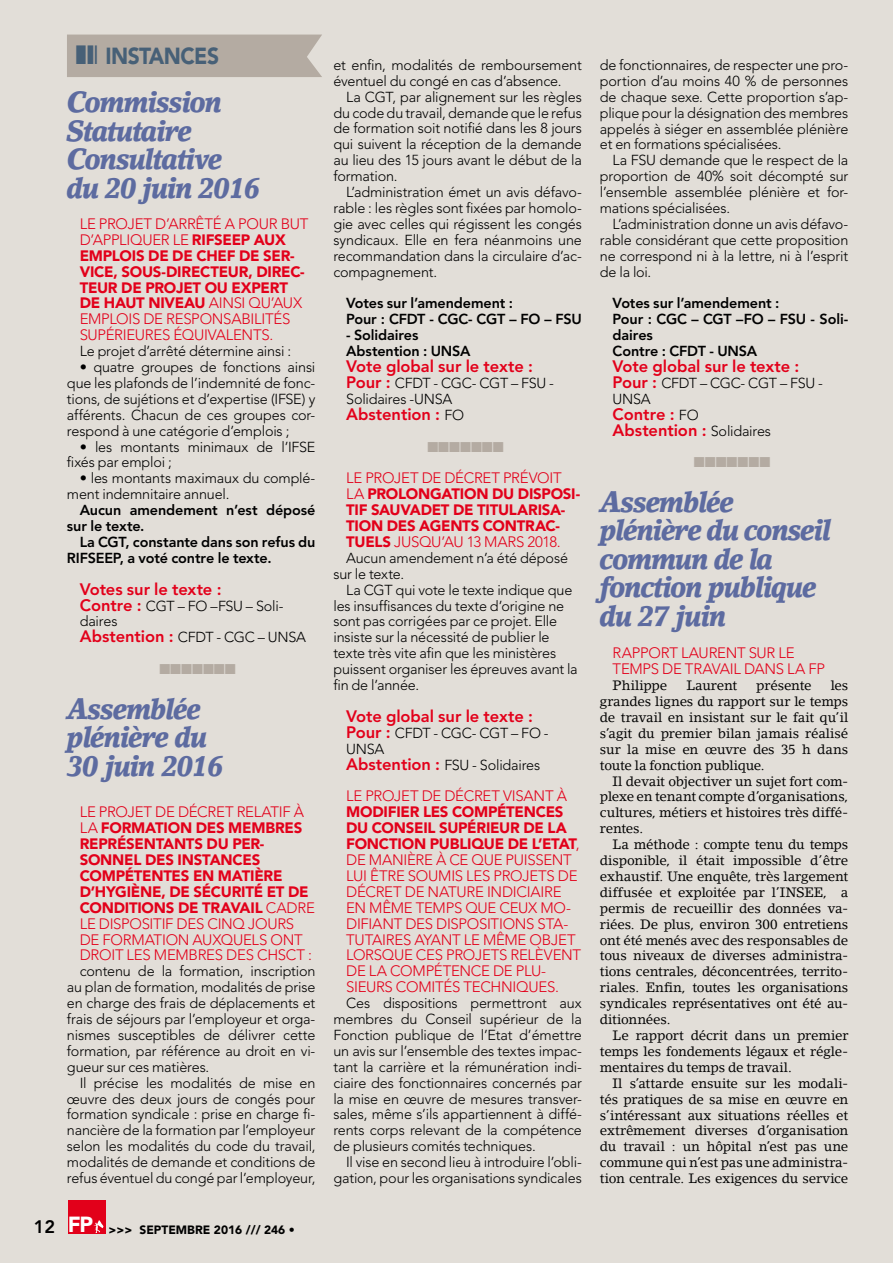
<style>
.page{position:relative;width:893px;height:1263px;background:#e2ded8}
.page>*{position:absolute;margin:0;border:0;box-sizing:border-box;transform-origin:0 0}
.t1{font:italic 900 28.8px/28.5px "Lino Letter Std";letter-spacing:-.05em;color:#5d6ba0;scale:.91 1}
.t2{font:900 23.1px "Avenir LT Std";letter-spacing:-.025em;color:#476077;scale:.91 1}
.t3{font:800 16.5px/15.9px "Avenir LT Std";letter-spacing:-.005em;color:#e2001a}
.t4{font:300 15px/15.9px "Avenir LT Std";letter-spacing:-.02em;color:#e2001a}
.t5{font:900 15px/15.9px "Avenir LT Std";letter-spacing:-.015em;color:#e2001a}
.t6{font:300 14.4px/15.9px "Avenir LT Std";letter-spacing:-.01em;color:#000;text-align:justify}
.t7{font:800 14.4px/15.9px "Avenir LT Std";letter-spacing:-.01em;color:#000}
.t8{font:14.4px "Zapf Dingbats ITC";color:#b4aba2}
.t9{font:13.5px/15.9px "Lino Letter Std";letter-spacing:-.015em;color:#000;text-align:justify}
.t10{font:900 12px "Avenir LT Std";color:#000}
.s1{font-weight:900}
.s2{font-weight:800;font-size:16.5px;color:#e2001a}
.s3{font-weight:300}
.s4{font-weight:800;font-size:18px}
.s5{font-weight:300;font-size:14.4px;color:#000}
</style>
<div class="page">
<div style="left:68px;top:1200px;width:37px;height:33px;background:#e2001a"></div>
<svg style="left:94px;top:1220px;width:9px;height:13px"></svg>
<div style="left:67px;top:35px;width:255px;height:42px;background:#b4aba2"></div>
<h2 class="t2" style="left:105px;top:42px;width:126px">INSTANCES</h2>
<h1 class="t1" style="left:67px;top:88px;width:214px">Commission<br>Statutaire<br>Consultative du 20 juin 2016</h1>
<p class="t4" style="left:80px;top:216px;width:230px">LE PROJET D’ARRÊTÉ A POUR BUT<br>D’APPLIQUER LE <span class="s1">RIFSEEP AUX<br>EMPLOIS DE DE CHEF DE SER-<br>VICE, SOUS-DIRECTEUR, DIREC-<br>TEUR DE PROJET OU EXPERT<br>DE HAUT NIVEAU</span> AINSI QU’AUX<br>EMPLOIS DE RESPONSABILITÉS<br>SUPÉRIEURES ÉQUIVALENTS.</p>
<p class="t6" style="left:80px;top:343px;width:213px">Le projet d’arrêté détermine ainsi :</p>
<p class="t6" style="left:67px;top:359px;width:250px;text-indent:13px">• quatre groupes de fonctions ainsi que les plafonds de l’indemnité de fonc&shy;tions, de sujétions et d’expertise (IFSE) y afférents. Chacun de ces groupes cor&shy;respond à une catégorie d’emplois ;</p>
<p class="t6" style="left:67px;top:439px;width:250px;text-indent:13px">• les montants minimaux de l’IFSE fixés par emploi ;</p>
<p class="t6" style="left:67px;top:470px;width:250px;text-indent:13px">• les montants maximaux du complé&shy;ment indemnitaire annuel.</p>
<p class="t7" style="left:67px;top:502px;width:250px;text-indent:13px">Aucun amendement n’est déposé sur le texte.</p>
<p class="t7" style="left:67px;top:534px;width:250px;text-indent:13px">La CGT, constante dans son refus du<br>RIFSEEP, a voté contre le texte.</p>
<p class="t3" style="left:80px;top:581px;width:143px">Votes sur le texte :</p>
<p class="t6" style="left:80px;top:598px;width:228px;text-align:left"><span class="s2">Contre :</span> CGT – FO –FSU – Soli&shy;daires<br><span class="s2">Abstention :</span> CFDT - CGC – UNSA</p>
<p class="t8" style="left:159px;top:662px;width:12px">■■■■■■■</p>
<h1 class="t1" style="left:67px;top:694px;width:174px">Assemblée plénière du<br>30 juin 2016</h1>
<p class="t5" style="left:80px;top:804px;width:237px"><span class="s3">LE PROJET DE DÉCRET RELATIF À<br>LA</span> FORMATION DES MEMBRES<br>REPRÉSENTANTS DU PER-<br>SONNEL DES INSTANCES<br>COMPÉTENTES EN MATIÈRE<br>D’HYGIÈNE, DE SÉCURITÉ ET DE<br>CONDITIONS DE TRAVAIL <span class="s3">CADRE<br>LE DISPOSITIF DES CINQ JOURS<br>DE FORMATION AUXQUELS ONT<br>DROIT LES MEMBRES DES CHSCT :</span></p>
<p class="t6" style="left:67px;top:963px;width:250px;text-indent:13px">contenu de la formation, inscription au plan de formation, modalités de prise en charge des frais de déplacements et frais de séjours par l’employeur et orga&shy;nismes susceptibles de délivrer cette formation, par référence au droit en vi&shy;gueur sur ces matières.</p>
<p class="t6" style="left:67px;top:1075px;width:250px;text-indent:13px">Il précise les modalités de mise en œuvre des deux jours de congés pour formation syndicale : prise en charge fi&shy;nancière de la formation par l’employeur selon les modalités du code du travail, modalités de demande et conditions de refus éventuel du congé par l’employeur,</p>
<p class="t10" style="left:34px;top:1222px;width:263px"><span class="s4">12</span> <sup>FP</sup> &gt;&gt;&gt; SEPTEMBRE 2016 /// 246 •</p>
<p class="t6" style="left:333px;top:57px;width:250px">et enfin, modalités de remboursement éventuel du congé en cas d’absence.</p>
<p class="t6" style="left:333px;top:89px;width:250px;text-indent:13px">La CGT, par alignement sur les règles du code du travail, demande que le refus de formation soit notifié dans les 8 jours qui suivent la réception de la demande au lieu des 15 jours avant le début de la formation.</p>
<p class="t6" style="left:333px;top:184px;width:250px;text-indent:13px">L’administration émet un avis défavo&shy;rable : les règles sont fixées par homolo&shy;gie avec celles qui régissent les congés syndicaux. Elle en fera néanmoins une recommandation dans la circulaire d’ac&shy;compagnement.</p>
<p class="t7" style="left:346px;top:295px;width:237px">Votes sur l’amendement :<br>Pour : CFDT - CGC- CGT – FO – FSU</p>
<p class="t7" style="left:346px;top:327px;width:126px">- Solidaires<br>Abstention : UNSA</p>
<p class="t3" style="left:346px;top:358px;width:188px">Vote global sur le texte :</p>
<p class="t6" style="left:346px;top:375px;width:209px"><span class="s2">Pour :</span> CFDT - CGC- CGT – FSU -<br>Solidaires -UNSA</p>
<p class="t3" style="left:346px;top:406px;width:119px">Abstention : <span class="s5">FO</span></p>
<p class="t8" style="left:427px;top:440px;width:12px">■■■■■■■</p>
<p class="t5" style="left:346px;top:470px;width:236px"><span class="s3">LE PROJET DE DÉCRET PRÉVOIT<br>LA</span> PROLONGATION DU DISPOSI-<br>TIF SAUVADET DE TITULARISA-<br>TION DES AGENTS CONTRAC-<br>TUELS <span class="s3">JUSQU’AU 13 MARS 2018.</span></p>
<p class="t6" style="left:333px;top:550px;width:236px;text-indent:13px">Aucun amendement n’a été déposé sur le texte.</p>
<p class="t6" style="left:333px;top:582px;width:246px;text-align:left;text-indent:13px">La CGT qui vote le texte indique que les insuffisances du texte d’origine ne sont pas corrigées par ce projet. Elle insiste sur la nécessité de publier le texte très vite afin que les ministères puissent organiser les épreuves avant la fin de l’année.</p>
<p class="t3" style="left:346px;top:708px;width:188px">Vote global sur le texte :</p>
<p class="t6" style="left:346px;top:725px;width:204px;text-align:left"><span class="s2">Pour :</span> CFDT - CGC- CGT – FO -<br>UNSA<br><span class="s2">Abstention :</span> FSU - Solidaires</p>
<p class="t4" style="left:346px;top:788px;width:222px">LE PROJET DE DÉCRET VISANT À</p>
<p class="t4" style="left:346px;top:804px;width:237px"><span class="s1">MODIFIER LES COMPÉTENCES<br>DU CONSEIL SUPÉRIEUR DE LA<br>FONCTION PUBLIQUE DE L’ETAT</span>,<br>DE MANIÈRE À CE QUE PUISSENT<br>LUI ÊTRE SOUMIS LES PROJETS DE<br>DÉCRET DE NATURE INDICIAIRE<br>EN MÊME TEMPS QUE CEUX MO-<br>DIFIANT DES DISPOSITIONS STA-<br>TUTAIRES AYANT LE MÊME OBJET<br>LORSQUE CES PROJETS RELÈVENT<br>DE LA COMPÉTENCE DE PLU-<br>SIEURS COMITÉS TECHNIQUES.</p>
<p class="t6" style="left:333px;top:995px;width:250px;text-indent:13px">Ces dispositions permettront aux membres du Conseil supérieur de la Fonction publique de l’Etat d’émettre un avis sur l’ensemble des textes impac&shy;tant la carrière et la rémunération indi&shy;ciaire des fonctionnaires concernés par la mise en œuvre de mesures transver&shy;sales, même s’ils appartiennent à diffé&shy;rents corps relevant de la compétence de plusieurs comités techniques.</p>
<p class="t6" style="left:333px;top:1154px;width:250px;text-align:right">Il vise en second lieu à introduire l’obli&shy;gation, pour les organisations syndicales</p>
<p class="t6" style="left:600px;top:57px;width:250px">de fonctionnaires, de respecter une pro&shy;portion d’au moins 40 % de personnes de chaque sexe. Cette proportion s’ap&shy;plique pour la désignation des membres appelés à siéger en assemblée plénière et en formations spécialisées.</p>
<p class="t6" style="left:600px;top:152px;width:250px;text-indent:13px">La FSU demande que le respect de la proportion de 40% soit décompté sur l’ensemble assemblée plénière et for&shy;mations spécialisées.</p>
<p class="t6" style="left:600px;top:216px;width:250px;text-indent:13px">L’administration donne un avis défavo&shy;rable considérant que cette proposition ne correspond ni à la lettre, ni à l’esprit de la loi.</p>
<p class="t7" style="left:613px;top:295px;width:237px">Votes sur l’amendement :<br>Pour : CGC – CGT –FO – FSU - Soli&shy;daires<br>Contre : CFDT - UNSA</p>
<p class="t3" style="left:613px;top:358px;width:188px">Vote global sur le texte :</p>
<p class="t6" style="left:613px;top:375px;width:212px"><span class="s2">Pour :</span> CFDT – CGC- CGT – FSU -<br>UNSA</p>
<p class="t3" style="left:613px;top:406px;width:160px">Contre : <span class="s5">FO<br></span>Abstention : <span class="s5">Solidaires</span></p>
<p class="t8" style="left:694px;top:456px;width:12px">■■■■■■■</p>
<h1 class="t1" style="left:600px;top:488px;width:256px">Assemblée plénière du conseil commun de la fonction publique du 27 juin</h1>
<p class="t4" style="left:613px;top:645px;width:214px">RAPPORT LAURENT SUR LE<br>TEMPS DE TRAVAIL DANS LA FP</p>
<p class="t9" style="left:613px;top:677px;width:56px">Philippe</p>
<p class="t9" style="left:686px;top:677px;width:52px">Laurent</p>
<p class="t9" style="left:756px;top:677px;width:57px">présente</p>
<p class="t9" style="left:600px;top:677px;width:250px;text-indent:231px">les grandes lignes du rapport sur le temps de travail en insistant sur le fait qu’il s’agit du premier bilan jamais réalisé sur la mise en œuvre des 35 h dans toute la fonction publique.</p>
<p class="t9" style="left:600px;top:773px;width:250px;text-indent:13px">Il devait objectiver un sujet fort com&shy;plexe en tenant compte d’organisations, cultures, métiers et histoires très diffé&shy;rentes.</p>
<p class="t9" style="left:600px;top:836px;width:250px;text-indent:13px">La méthode : compte tenu du temps disponible, il était impossible d’être exhaustif. Une enquête, très largement diffusée et exploitée par l’INSEE, a permis de recueillir des données va&shy;riées. De plus, environ 300 entretiens ont été menés avec des responsables de tous niveaux de diverses administra&shy;tions centrales, déconcentrées, territo&shy;riales. Enfin, toutes les organisations syndicales représentatives ont été au&shy;ditionnées.</p>
<p class="t9" style="left:600px;top:1027px;width:250px;text-indent:13px">Le rapport décrit dans un premier temps les fondements légaux et régle&shy;mentaires du temps de travail.</p>
<p class="t9" style="left:600px;top:1075px;width:250px;text-indent:13px">Il s’attarde ensuite sur les modali&shy;tés pratiques de sa mise en œuvre en s’intéressant aux situations réelles et extrêmement diverses d’organisation du travail : un hôpital n’est pas une commune qui n’est pas une administra&shy;tion centrale. Les exigences du service</p>
</div>
